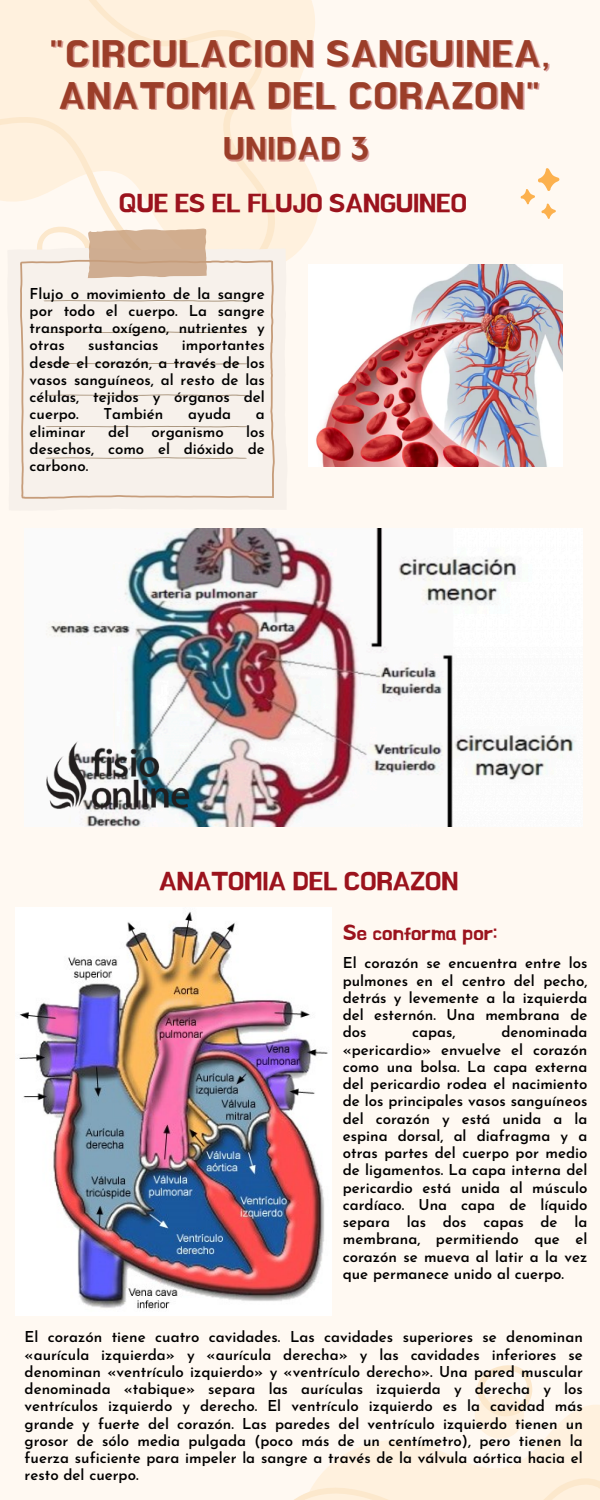
<style>
.page{position:relative;width:600px;height:1500px;background:#fff9f2}
.page>*{position:absolute;margin:0;border:0;box-sizing:border-box;transform-origin:0 0}
.t1{font:36.7px "BMHANNA";letter-spacing:.045em;color:#9b3e29}
.t2{font:31.1px "BMHANNA";letter-spacing:.045em;color:#9b3e29}
.t3{font:25.4px "BMHANNA";color:#9b131d}
.t4{font:25.3px "BMHANNA";color:#9b131d}
.t5{font:21.3px "BMHANNA";color:#9b131d}
.t6{font:600 15px/17.2px "Josefin Sans";color:#000;text-align:justify}
</style>
<div class="page">
<svg style="left:520px;top:168px;width:40px;height:51px"></svg>
<svg style="left:281px;top:0;width:43px;height:296px;fill:#fff1de"></svg>
<svg style="left:0;top:0;width:281px;height:248px;background:#fef1df"></svg>
<svg style="left:294px;top:1365px;width:306px;height:135px"></svg>
<svg style="left:37px;top:248px;width:251px;height:48px"></svg>
<svg style="left:20px;top:260px;width:255px;height:239px"></svg>
<svg style="left:88px;top:229px;width:119px;height:49px;background:#d2b195"></svg>
<svg style="left:43px;top:300px;width:205px;height:159px"></svg>
<img style="left:309px;top:265px;width:253px;height:202px">
<img style="left:46px;top:528px;width:537px;height:298px">
<img style="left:16px;top:908px;width:315px;height:408px">
<h3 class="t1" style="left:50px;top:35px;width:502px">"CIRCULACION SANGUINEA,</h3>
<p class="t1" style="left:59px;top:77px;width:482px">ANATOMIA DEL CORAZON"</p>
<p class="t2" style="left:224px;top:133px;width:147px">UNIDAD 3</p>
<p class="t3" style="left:119px;top:191px;width:349px">QUE ES EL FLUJO SANGUINEO</p>
<h3 class="t6" style="left:30px;top:286px;width:237px">Flujo o movimiento de la sangre por todo el cuerpo. La sangre transporta oxígeno, nutrientes y otras</h3>
<h3 class="t6" style="left:30px;top:338px;width:237px;text-indent:152px">importantes desde el corazón, a través de los vasos sanguíneos, al resto de las células, tejidos y órganos del cuerpo.</h3>
<h3 class="t6" style="left:88px;top:338px;width:72px">sustancias</h3>
<h3 class="t6" style="left:103px;top:407px;width:61px">También</h3>
<h3 class="t6" style="left:188px;top:407px;width:45px">ayuda</h3>
<h3 class="t6" style="left:256px;top:407px;width:10px">a</h3>
<h3 class="t6" style="left:30px;top:424px;width:57px">eliminar</h3>
<h3 class="t6" style="left:108px;top:424px;width:23px">del</h3>
<h3 class="t6" style="left:152px;top:424px;width:74px">organismo</h3>
<h3 class="t6" style="left:30px;top:424px;width:237px;text-indent:217px">los desechos, como el dióxido de carbono.</h3>
<p class="t4" style="left:159px;top:869px;width:301px">ANATOMIA DEL CORAZON</p>
<p class="t5" style="left:343px;top:922px;width:156px">Se conforma por:</p>
<p class="t6" style="left:343px;top:956px;width:246px">El corazón se encuentra entre los pulmones en el centro del pecho, detrás y levemente a la izquierda del esternón. Una membrana de dos</p>
<p class="t6" style="left:343px;top:1025px;width:246px;text-indent:159px">denominada «pericardio» envuelve el corazón como una bolsa. La capa externa del pericardio rodea el nacimiento de los principales vasos sanguíneos del corazón y está unida a la espina dorsal, al diafragma y a otras partes del cuerpo por medio de ligamentos. La capa interna del pericardio está unida al músculo cardíaco. Una capa de líquido separa las dos capas de la membrana, permitiendo que el corazón se mueva al latir a la vez que permanece unido al cuerpo.</p>
<p class="t6" style="left:412px;top:1025px;width:45px">capas,</p>
<h4 class="t6" style="left:25px;top:1330px;width:560px">El corazón tiene cuatro cavidades. Las cavidades superiores se denominan «aurícula izquierda» y «aurícula derecha» y las cavidades inferiores se denominan «ventrículo izquierdo» y «ventrículo derecho». Una pared muscular denominada «tabique» separa las aurículas izquierda y derecha y los ventrículos izquierdo y derecho. El ventrículo izquierdo es la cavidad más grande y fuerte del corazón. Las paredes del ventrículo izquierdo tienen un grosor de sólo media pulgada (poco más de un centímetro), pero tienen la fuerza suficiente para impeler la sangre a través de la válvula aórtica hacia el resto del cuerpo.</h4>
</div>
